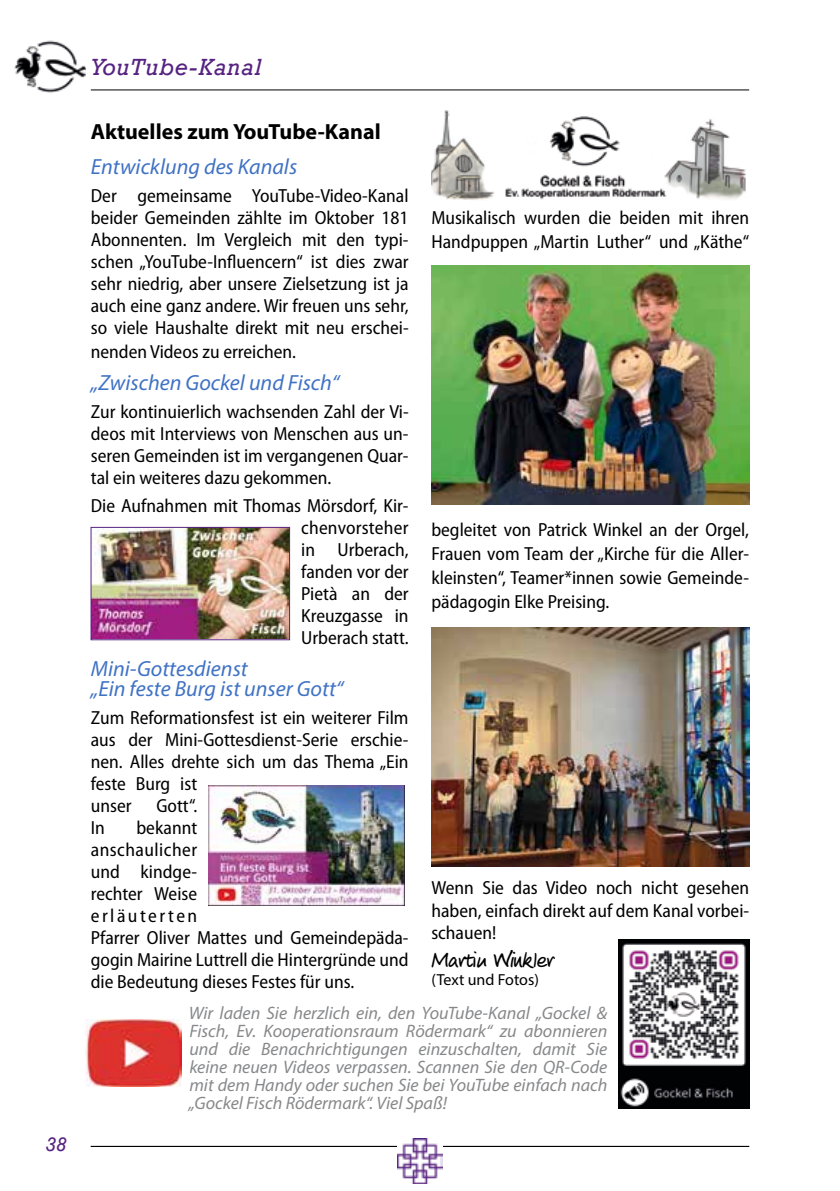
<style>
.page{position:relative;width:840px;height:1191px;background:#fff}
.page>*{position:absolute;margin:0;border:0;box-sizing:border-box;transform-origin:0 0}
.t1{font:italic 24px "Rockwell";letter-spacing:.03em;color:#572381}
.t2{font:italic 22px/20px "Myriad Pro";color:#4072c4}
.t3{font:700 22px "Myriad Pro";color:#000}
.t4{font:22px "Veneto Handwriting Pro";color:#000}
.t5{font:italic 20px "Rockwell";color:#572381}
.t6{font:semi-condensed 19px/22px "Myriad Pro";color:#000;text-align:justify}
.t7{font:italic 18px/18px "Myriad Pro";color:#87888a;text-align:justify}
.t8{font:16px "Myriad Pro";color:#000}
</style>
<div class="page">
<hr style="left:91px;top:89px;width:657px;height:1px;background:#000">
<hr style="left:91px;top:1145px;width:657px;height:1px;background:#000">
<img style="left:14px;top:40px;width:71px;height:53px">
<img style="left:397px;top:1138px;width:45px;height:45px">
<img style="left:85px;top:1019px;width:96px;height:67px">
<img style="left:618px;top:939px;width:130px;height:169px">
<img style="left:431px;top:110px;width:315px;height:90px">
<img style="left:93px;top:529px;width:194px;height:109px">
<div style="left:91px;top:527px;width:198px;height:113px;border:1px solid #572381"></div>
<img style="left:208px;top:785px;width:196px;height:121px">
<img style="left:431px;top:628px;width:317px;height:238px">
<img style="left:431px;top:266px;width:317px;height:238px">
<p class="t5" style="left:45px;top:1132px;width:23px">38</p>
<p class="t1" style="left:91px;top:53px;width:172px">YouTube-Kanal</p>
<p class="t3" style="left:91px;top:117px;width:291px">Aktuelles zum YouTube-Kanal</p>
<p class="t2" style="left:91px;top:156px;width:208px">Entwicklung des Kanals</p>
<p class="t6" style="left:91px;top:184px;width:319px">Der gemeinsame YouTube-Video-Kanal beider Gemeinden zählte im Oktober 181<br>Abonnenten. Im Vergleich mit den typi&shy;schen „YouTube-Influencern“ ist dies zwar sehr niedrig, aber unsere Zielsetzung ist ja auch eine ganz andere. Wir freuen uns sehr, so viele Haushalte direkt mit neu erschei-</p>
<p class="t6" style="left:91px;top:340px;width:206px">nenden Videos zu erreichen.</p>
<p class="t2" style="left:91px;top:372px;width:250px">„Zwischen Gockel und Fisch“</p>
<p class="t6" style="left:91px;top:400px;width:319px">Zur kontinuierlich wachsenden Zahl der Vi&shy;deos mit Interviews von Menschen aus un&shy;seren Gemeinden ist im vergangenen Quar&shy;tal ein weiteres dazu gekommen.</p>
<p class="t6" style="left:301px;top:494px;width:109px;text-indent:-210px">Die Aufnahmen mit Thomas Mörsdorf, Kir&shy;chenvorsteher in Urberach, fanden vor der Pietà an der Kreuzgasse in Urberach statt.</p>
<p class="t2" style="left:91px;top:658px;width:254px">Mini-Gottesdienst<br>„Ein feste Burg ist unser Gott“</p>
<p class="t6" style="left:91px;top:706px;width:319px;text-align:left">Zum Reformationsfest ist ein weiterer Film aus der Mini-Gottesdienst-Serie erschie&shy;nen. Alles drehte sich um das Thema „Ein feste Burg ist<br>unser</p>
<p class="t6" style="left:156px;top:794px;width:42px">Gott“.</p>
<p class="t6" style="left:431px;top:206px;width:319px;line-height:24px">Musikalisch wurden die beiden mit ihren<br>Handpuppen „Martin Luther“ und „Käthe“</p>
<p class="t6" style="left:431px;top:518px;width:319px;line-height:24px">begleitet von Patrick Winkel an der Orgel, Frauen vom Team der „Kirche für die Aller&shy;kleinsten“, Teamer*innen sowie Gemeinde&shy;pädagogin Elke Preising.</p>
<p class="t6" style="left:91px;top:816px;width:319px;text-align:left;text-indent:46px">bekannt<br>anschaulicher<br>und kindge-<br>rechter Weise<br>erläuterten<br>Pfarrer Oliver Mattes und Gemeindepäda&shy;gogin Mairine Luttrell die Hintergründe und die Bedeutung dieses Festes für uns.</p>
<p class="t6" style="left:91px;top:816px;width:16px">In</p>
<p class="t6" style="left:431px;top:877px;width:319px">Wenn Sie das Video noch nicht gesehen haben, einfach direkt auf dem Kanal vorbei&shy;schauen!</p>
<p class="t4" style="left:431px;top:947px;width:123px">Martin Winkler</p>
<p class="t8" style="left:431px;top:969px;width:109px">(Text und Fotos)</p>
<p class="t7" style="left:189px;top:1003px;width:420px">Wir laden Sie herzlich ein, den YouTube-Kanal „Gockel &amp; Fisch, Ev. Kooperationsraum Rödermark“ zu abonnieren und die Benachrichtigungen einzuschalten, damit Sie keine neuen Videos verpassen. Scannen Sie den QR-Code mit dem Handy oder suchen Sie bei YouTube einfach nach „Gockel Fisch Rödermark“. Viel Spaß!</p>
</div>
